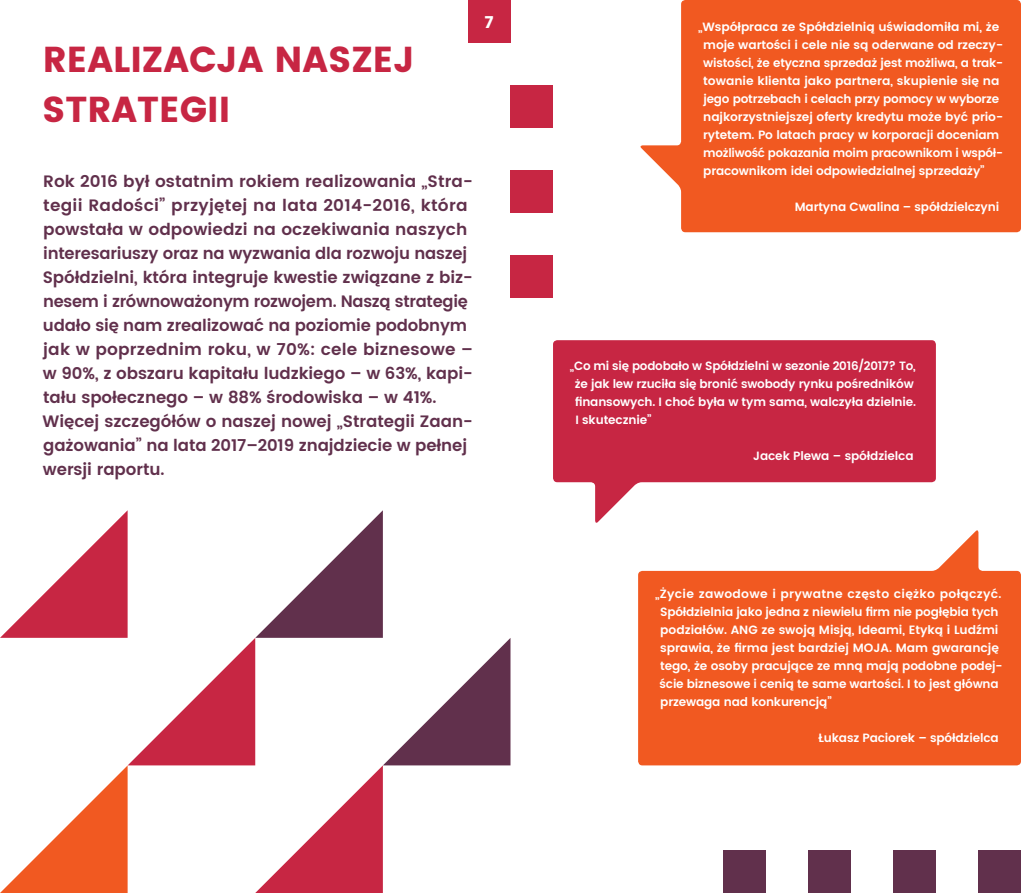
<style>
.page{position:relative;width:1021px;height:893px;background:#fff}
.page>*{position:absolute;margin:0;border:0;box-sizing:border-box;transform-origin:0 0}
.t1{font:36px/49.5px "Poppins";color:#c72643}
.t2{font:600 16.5px/24px "Poppins";letter-spacing:-.005em;color:#61304c}
.t3{font:600 16.5px "Poppins";letter-spacing:.015em;color:#61304c}
.t4{font:16.5px "Poppins";color:#fff}
.t5{font:600 12px/18px "Poppins";letter-spacing:-.01em;color:#fff}
.t6{font:600 12px "Poppins";letter-spacing:.025em;color:#fff}
</style>
<div class="page">
<div style="left:468px;top:0;width:42px;height:43px;background:#c72643"></div>
<div style="left:510px;top:255px;width:43px;height:43px;background:#c72643"></div>
<div style="left:510px;top:170px;width:43px;height:43px;background:#c72643"></div>
<div style="left:510px;top:85px;width:43px;height:43px;background:#c72643"></div>
<svg style="left:640px;top:0;width:380px;height:232px;background:#f26937"></svg>
<svg style="left:553px;top:340px;width:382px;height:183px;fill:#c72643"></svg>
<svg style="left:638px;top:530px;width:382px;height:235px;fill:#f15921"></svg>
<div style="left:978px;top:850px;width:42px;height:43px;background:#61304c"></div>
<div style="left:893px;top:850px;width:42px;height:43px;background:#61304c"></div>
<div style="left:808px;top:850px;width:42px;height:43px;background:#61304c"></div>
<div style="left:723px;top:850px;width:42px;height:43px;background:#61304c"></div>
<svg style="left:0;top:510px;width:510px;height:383px"></svg>
<h1 class="t1" style="left:42px;top:35px;width:374px">REALIZACJA NASZEJ<br>STRATEGII</h1>
<h2 class="t4" style="left:484px;top:13px;width:11px">7</h2>
<h2 class="t2" style="left:43px;top:169px;width:431px">Rok 2016 był ostatnim rokiem realizowania Stra-</h2>
<h2 class="t2" style="left:421px;top:181px;width:8px">”</h2>
<h2 class="t3" style="left:43px;top:192px;width:426px">tegii Radości” przyjętej na lata 2014-2016, która</h2>
<p class="t2" style="left:43px;top:217px;width:432px">powstała w odpowiedzi na oczekiwania naszych interesariuszy oraz na wyzwania dla rozwoju naszej Spółdzielni, która integruje kwestie związane z biz&shy;nesem i zrównoważonym rozwojem. Naszą strategię udało się nam zrealizować na poziomie podobnym jak w poprzednim roku, w 70%: cele biznesowe – w 90%, z obszaru kapitału ludzkiego – w 63%, kapi&shy;tału społecznego – w 88% środowiska – w 41%.<br>Więcej szczegółów o naszej nowej Strategii Zaan-</p>
<h2 class="t2" style="left:43px;top:427px;width:425px;line-height:12px;text-indent:293px">”<br>gażowania” na lata 2017–2019 znajdziecie w pełnej</h2>
<h2 class="t2" style="left:43px;top:457px;width:123px">wersji raportu.</h2>
<p class="t5" style="left:702px;top:18px;width:298px">Współpraca ze Spółdzielnią uświadomiła mi, że</p>
<p class="t5" style="left:698px;top:27px;width:6px">”</p>
<p class="t5" style="left:703px;top:36px;width:301px">moje wartości i cele nie są oderwane od rzeczy-</p>
<p class="t5" style="left:703px;top:54px;width:301px">wistości, że etyczna sprzedaż jest możliwa, a trak&shy;towanie klienta jako partnera, skupienie się na jego potrzebach i celach przy pomocy w wyborze najkorzystniejszej oferty kredytu może być prio&shy;rytetem. Po latach pracy w korporacji doceniam możliwość pokazania moim pracownikom i współ&shy;pracownikom idei odpowiedzialnej sprzedaży”</p>
<p class="t5" style="left:794px;top:198px;width:206px">Martyna Cwalina – spółdzielczyni</p>
<p class="t5" style="left:574px;top:357px;width:343px">Co mi się podobało w Spółdzielni w sezonie 2016/2017? To,</p>
<p class="t5" style="left:570px;top:366px;width:6px">”</p>
<p class="t5" style="left:575px;top:375px;width:340px">że jak lew rzuciła się bronić swobody rynku pośredników</p>
<p class="t5" style="left:575px;top:393px;width:342px">finansowych. I choć była w tym sama, walczyła dzielnie.<br>I skutecznie”</p>
<p class="t5" style="left:753px;top:447px;width:162px">Jacek Plewa – spółdzielca</p>
<p class="t6" style="left:660px;top:585px;width:343px">Życie zawodowe i prywatne często ciężko połączyć.</p>
<p class="t5" style="left:655px;top:595px;width:6px">”</p>
<p class="t5" style="left:659px;top:604px;width:344px">Spółdzielnia jako jedna z niewielu firm nie pogłębia tych podziałów. ANG ze swoją Misją, Ideami, Etyką i Ludźmi sprawia, że firma jest bardziej MOJA. Mam gwarancję tego, że osoby pracujące ze mną mają podobne podej&shy;ście biznesowe i cenią te same wartości. I to jest główna przewaga nad konkurencją”</p>
<p class="t5" style="left:818px;top:730px;width:181px">Łukasz Paciorek – spółdzielca</p>
</div>
